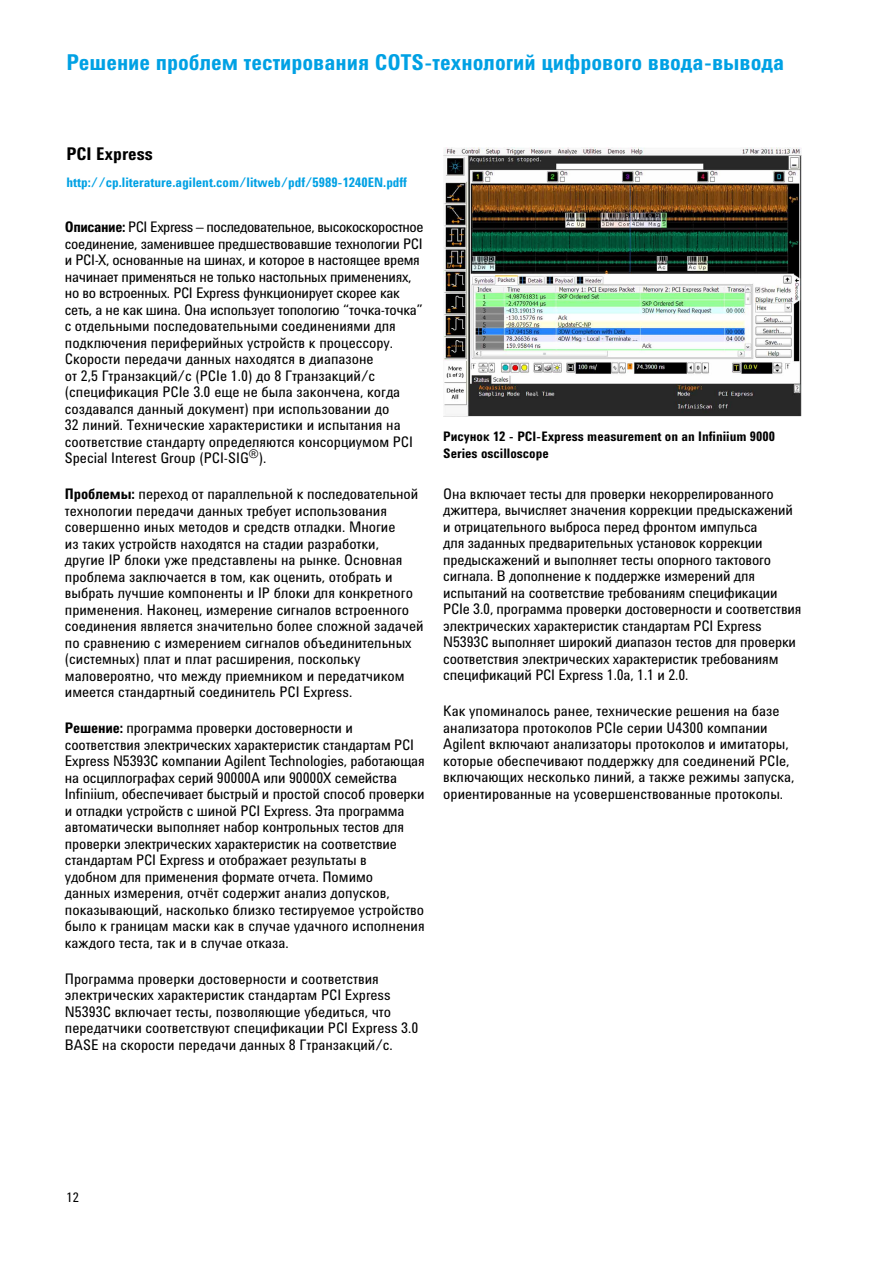
<style>
.page{position:relative;width:893px;height:1263px;background:#fff}
.page>*{position:absolute;margin:0;border:0;box-sizing:border-box;transform-origin:0 0}
.t1{font:700 22.5px "Agilent Condensed CFF";color:#00a1e4}
.t2{font:700 18px "Agilent Condensed CFF";color:#000}
.t3{font:15px/16.5px "Agilent Condensed CFF";color:#000}
.t4{font:700 13.5px/16.5px "Agilent Condensed CFF";color:#000}
.t5{font:700 13.5px "Agilent Condensed CFF";color:#00a1e4}
.t6{font:13.5px "Agilent Condensed CFF";color:#000}
.s1{font-weight:700}
</style>
<div class="page">
<img style="left:443px;top:148px;width:358px;height:268px">
<h1 class="t1" style="left:66px;top:45px;width:719px">Решение проблем тестирования COTS-технологий цифрового ввода-вывода</h1>
<p class="t2" style="left:66px;top:141px;width:88px">PCI Express</p>
<p class="t5" style="left:66px;top:172px;width:342px">http://cp.literature.agilent.com/litweb/pdf/5989-1240EN.pdff</p>
<p class="t3" style="left:65px;top:218px;width:360px"><span class="s1">Описание:</span> PCI Express – последовательное, высокоскоростное соединение, заменившее предшествовавшие технологии PCI и PCI-X, основанные на шинах, и которое в настоящее время начинает применяться не только настольных применениях, но во встроенных. PCI Express функционирует скорее как сеть, а не как шина. Она использует топологию “точка-точка” с отдельными последовательными соединениями для подключения периферийных устройств к процессору.<br>Скорости передачи данных находятся в диапазоне<br>от 2,5 Гтранзакций/с (PCIe 1.0) до 8 Гтранзакций/с (спецификация PCIe 3.0 еще не была закончена, когда создавался данный документ) при использовании до<br>32 линий. Технические характеристики и испытания на соответствие стандарту определяются консорциумом PCI Special Interest Group (PCI-SIG<sup>®</sup>).</p>
<p class="t3" style="left:65px;top:485px;width:360px"><span class="s1">Проблемы:</span> переход от параллельной к последовательной технологии передачи данных требует использования совершенно иных методов и средств отладки. Многие<br>из таких устройств находятся на стадии разработки,<br>другие IP блоки уже представлены на рынке. Основная проблема заключается в том, как оценить, отобрать и выбрать лучшие компоненты и IP блоки для конкретного применения. Наконец, измерение сигналов встроенного соединения является значительно более сложной задачей по сравнению с измерением сигналов объединительных (системных) плат и плат расширения, поскольку маловероятно, что между приемником и передатчиком имеется стандартный соединитель PCI Express.</p>
<p class="t3" style="left:65px;top:719px;width:361px"><span class="s1">Решение:</span> программа проверки достоверности и соответствия электрических характеристик стандартам PCI Express N5393C компании Agilent Technologies, работающая на осциллографах серий 90000A или 90000X семейства Infiniium, обеспечивает быстрый и простой способ проверки и отладки устройств с шиной PCI Express. Эта программа автоматически выполняет набор контрольных тестов для проверки электрических характеристик на соответствие стандартам PCI Express и отображает результаты в<br>удобном для применения формате отчета. Помимо<br>данных измерения, отчёт содержит анализ допусков, показывающий, насколько близко тестируемое устройство было к границам маски как в случае удачного исполнения каждого теста, так и в случае отказа.</p>
<p class="t3" style="left:65px;top:970px;width:355px">Программа проверки достоверности и соответствия электрических характеристик стандартам PCI Express N5393C включает тесты, позволяющие убедиться, что передатчики соответствуют спецификации PCI Express 3.0<br>BASE на скорости передачи данных 8 Гтранзакций/с.</p>
<p class="t4" style="left:443px;top:428px;width:333px">Рисунок 12 - PCI-Express measurement on an Infiniium 9000<br>Series oscilloscope</p>
<p class="t3" style="left:443px;top:485px;width:360px">Она включает тесты для проверки некоррелированного джиттера, вычисляет значения коррекции предыскажений и отрицательного выброса перед фронтом импульса<br>для заданных предварительных установок коррекции предыскажений и выполняет тесты опорного тактового сигнала. В дополнение к поддержке измерений для испытаний на соответствие требованиям спецификации PCIe 3.0, программа проверки достоверности и соответствия электрических характеристик стандартам PCI Express N5393C выполняет широкий диапазон тестов для проверки соответствия электрических характеристик требованиям спецификаций PCI Express 1.0a, 1.1 и 2.0.</p>
<p class="t3" style="left:443px;top:702px;width:353px">Как упоминалось ранее, технические решения на базе анализатора протоколов PCIe серии U4300 компании Agilent включают анализаторы протоколов и имитаторы, которые обеспечивают поддержку для соединений PCIe, включающих несколько линий, а также режимы запуска, ориентированные на усовершенствованные протоколы.</p>
<p class="t6" style="left:66px;top:1187px;width:14px">12</p>
</div>
